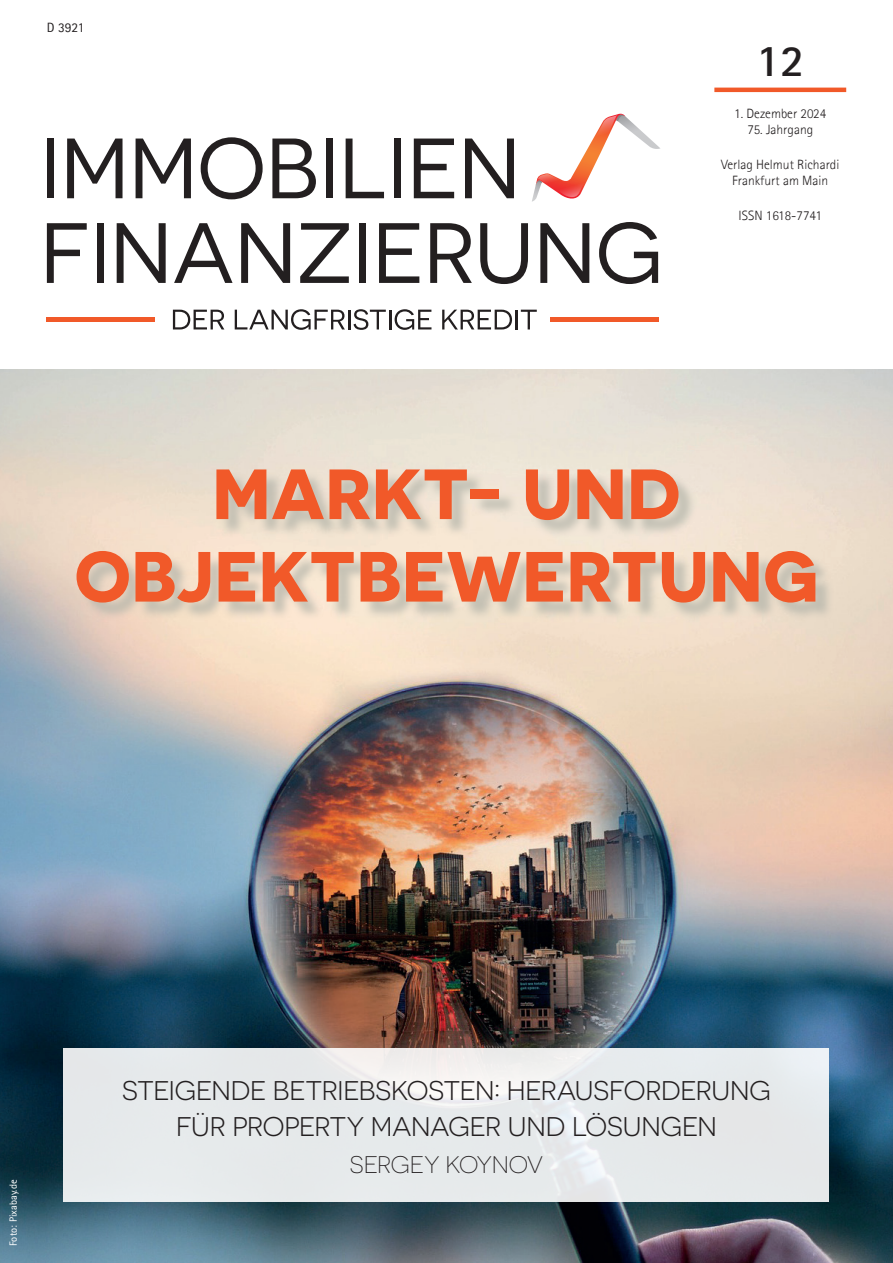
<style>
.page{position:relative;width:893px;height:1263px;background:#fff}
.page>*{position:absolute;margin:0;border:0;box-sizing:border-box;transform-origin:0 0}
.t1{font:700 70.8px/82.5px "Novecentosanswide";letter-spacing:.01em;color:#f15929;text-align:center}
.t2{font:700 45px "Agfa Rotis Sans Serif";color:#231f20}
.t3{font:27px/36px "Novecentosanswide";letter-spacing:-.01em;color:#231f20;text-align:center}
.t4{font:300 24px "Novecentosanswide";letter-spacing:-.01em;color:#231f20}
.t5{font:300 13.5px/16.5px "Agfa Rotis Sans Serif";color:#231f20;text-align:center}
.t6{font:13.5px "Agfa Rotis Sans Serif";color:#231f20}
.t7{font:10.5px "Agfa Rotis Sans Serif";color:#fff}
</style>
<div class="page">
<img style="left:0;top:370px;width:893px;height:893px">
<div style="left:79px;top:472px;width:755px;height:149px;background:#b6b6ab;opacity:.75"></div>
<svg style="left:47px;top:223px;width:40px;height:60px"></svg>
<div style="left:97px;top:223px;width:7px;height:60px;background:#231f20"></div>
<svg style="left:117px;top:223px;width:49px;height:60px"></svg>
<svg style="left:174px;top:223px;width:59px;height:60px"></svg>
<svg style="left:241px;top:223px;width:49px;height:60px"></svg>
<svg style="left:300px;top:223px;width:49px;height:60px"></svg>
<div style="left:359px;top:223px;width:7px;height:60px;background:#231f20"></div>
<svg style="left:379px;top:223px;width:40px;height:60px"></svg>
<svg style="left:430px;top:223px;width:42px;height:60px"></svg>
<svg style="left:480px;top:223px;width:48px;height:61px"></svg>
<svg style="left:540px;top:223px;width:49px;height:60px"></svg>
<svg style="left:599px;top:222px;width:59px;height:62px"></svg>
<svg style="left:173px;top:310px;width:51px;height:19px"></svg>
<svg style="left:235px;top:309px;width:196px;height:21px"></svg>
<svg style="left:442px;top:310px;width:70px;height:19px"></svg>
<hr style="left:515px;top:310px;width:3px;height:19px;background:#231f20">
<svg style="left:521px;top:310px;width:16px;height:19px"></svg>
<hr style="left:47px;top:317px;width:108px;height:4px;background:#f15929">
<hr style="left:551px;top:317px;width:108px;height:4px;background:#f15929">
<div style="left:47px;top:139px;width:7px;height:59px;background:#231f20"></div>
<svg style="left:67px;top:139px;width:56px;height:59px"></svg>
<svg style="left:136px;top:139px;width:55px;height:59px"></svg>
<svg style="left:201px;top:137px;width:62px;height:62px"></svg>
<svg style="left:272px;top:139px;width:44px;height:59px"></svg>
<div style="left:326px;top:139px;width:6px;height:59px;background:#231f20"></div>
<svg style="left:346px;top:139px;width:38px;height:59px"></svg>
<div style="left:394px;top:139px;width:7px;height:59px;background:#231f20"></div>
<svg style="left:414px;top:139px;width:40px;height:59px"></svg>
<svg style="left:465px;top:139px;width:49px;height:59px"></svg>
<svg style="left:532px;top:113px;width:128px;height:89px"></svg>
<hr style="left:714px;top:88px;width:132px;height:4px;background:#f15929">
<div style="left:64px;top:1048px;width:765px;height:154px;background:linear-gradient(to bottom,#eaeced,#e5e9eb)"></div>
<p class="t6" style="left:47px;top:19px;width:39px">D 3921</p>
<h2 class="t2" style="left:756px;top:32px;width:50px">12</h2>
<p class="t5" style="left:734px;top:105px;width:93px">1. Dezember 2024</p>
<p class="t5" style="left:747px;top:121px;width:67px">75. Jahrgang</p>
<p class="t5" style="left:721px;top:156px;width:120px">Verlag Helmut Richardi<br>Frankfurt am Main</p>
<p class="t5" style="left:739px;top:207px;width:85px">ISSN 1618-7741</p>
<h1 class="t1" style="left:75px;top:451px;width:745px">MARKT- UND<br>OBJEKTBEWERTUNG</h1>
<p class="t7" style="left:7px;top:1246px;width:68px;rotate:-90deg">Foto: Pixabay.de</p>
<h3 class="t3" style="left:122px;top:1072px;width:650px">STEIGENDE BETRIEBSKOSTEN: HERAUSFORDERUNG<br>FÜR PROPERTY MANAGER UND LÖSUNGEN</h3>
<h3 class="t4" style="left:350px;top:1150px;width:195px">SERGEY KOYNOV</h3>
</div>
